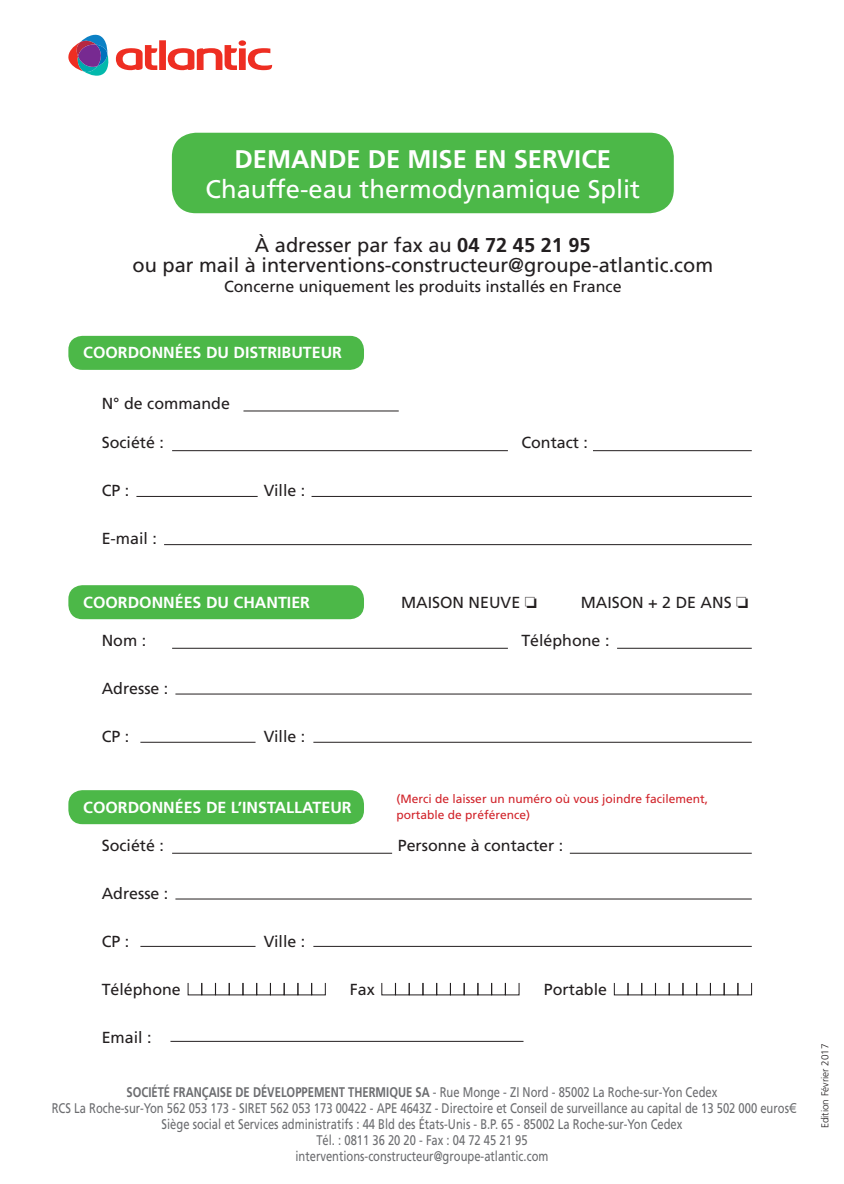
<style>
.page{position:relative;width:844px;height:1184px;background:#fff}
.page>*{position:absolute;margin:0;border:0;box-sizing:border-box;transform-origin:0 0}
.t1{font:25.6px "Frutiger";color:#fff}
.t2{font:700 25.6px "Frutiger";color:#fff}
.t3{font:20px/20px "Frutiger";color:#231f20;text-align:center}
.t4{font:16px "Frutiger";color:#231f20}
.t5{font:700 16px "Frutiger";color:#fff}
.t6{font:14px/16px "Frutiger";color:#6c6d70;text-align:center;scale:.8 1}
.t7{font:12px/16px "Frutiger";color:#d1232a}
.t8{font:300 10px "Frutiger";color:#231f20}
.s1{font-weight:700}
</style>
<div class="page">
<svg style="left:68px;top:35px;width:41px;height:41px"></svg>
<svg style="left:116px;top:40px;width:156px;height:30px"></svg>
<div style="left:172px;top:133px;width:502px;height:80px;background:#4cb848;border-radius:24px"></div>
<div style="left:68px;top:336px;width:296px;height:34px;background:#4cb848;border-radius:14px"></div>
<hr style="left:243px;top:411px;width:156px;height:1px;background:#231f20">
<div style="left:68px;top:585px;width:296px;height:34px;background:#4cb848;border-radius:14px"></div>
<hr style="left:172px;top:648px;width:336px;height:1px;background:#231f20">
<hr style="left:617px;top:648px;width:135px;height:1px;background:#231f20">
<hr style="left:175px;top:694px;width:577px;height:1px;background:#231f20">
<hr style="left:313px;top:742px;width:439px;height:1px;background:#231f20">
<hr style="left:140px;top:742px;width:115px;height:1px;background:#231f20">
<hr style="left:170px;top:1041px;width:353px;height:1px;background:#231f20">
<hr style="left:172px;top:450px;width:336px;height:1px;background:#231f20">
<hr style="left:593px;top:450px;width:159px;height:1px;background:#231f20">
<hr style="left:136px;top:496px;width:122px;height:1px;background:#231f20">
<hr style="left:311px;top:496px;width:441px;height:1px;background:#231f20">
<hr style="left:164px;top:544px;width:588px;height:1px;background:#231f20">
<div style="left:68px;top:790px;width:296px;height:34px;background:#4cb848;border-radius:14px"></div>
<hr style="left:172px;top:853px;width:220px;height:1px;background:#231f20">
<hr style="left:570px;top:853px;width:182px;height:1px;background:#231f20">
<hr style="left:175px;top:899px;width:577px;height:1px;background:#231f20">
<hr style="left:313px;top:946px;width:439px;height:1px;background:#231f20">
<hr style="left:140px;top:946px;width:115px;height:1px;background:#231f20">
<div style="left:229px;top:983px;width:14px;height:12px;border:1px solid #231f20"></div>
<div style="left:284px;top:983px;width:14px;height:12px;border:1px solid #231f20"></div>
<div style="left:409px;top:983px;width:14px;height:12px;border:1px solid #231f20"></div>
<div style="left:464px;top:983px;width:14px;height:12px;border:1px solid #231f20"></div>
<div style="left:614px;top:983px;width:14px;height:12px;border:1px solid #231f20"></div>
<div style="left:669px;top:983px;width:14px;height:12px;border:1px solid #231f20"></div>
<div style="left:724px;top:983px;width:14px;height:12px;border:1px solid #231f20"></div>
<div style="left:628px;top:983px;width:14px;height:12px;border:1px solid #231f20"></div>
<h1 class="t2" style="left:234px;top:144px;width:378px">DEMANDE DE MISE EN SERVICE</h1>
<h1 class="t1" style="left:205px;top:174px;width:436px">Chauffe-eau thermodynamique Split</h1>
<h2 class="t3" style="left:132px;top:235px;width:582px">À adresser par fax au <span class="s1">04 72 45 21 95<br></span>ou par mail à interventions-constructeur@groupe-atlantic.com</h2>
<p class="t4" style="left:224px;top:277px;width:399px">Concerne uniquement les produits installés en France</p>
<p class="t5" style="left:83px;top:343px;width:260px">COORDONNÉES DU DISTRIBUTEUR</p>
<p class="t4" style="left:102px;top:394px;width:130px">N° de commande</p>
<p class="t4" style="left:102px;top:433px;width:64px">Société :</p>
<p class="t4" style="left:521px;top:433px;width:68px">Contact :</p>
<p class="t4" style="left:102px;top:481px;width:29px">CP :</p>
<p class="t4" style="left:264px;top:481px;width:43px">Ville :</p>
<p class="t4" style="left:102px;top:529px;width:57px">E-mail :</p>
<p class="t5" style="left:83px;top:593px;width:228px">COORDONNÉES DU CHANTIER</p>
<p class="t4" style="left:401px;top:593px;width:137px">MAISON NEUVE □</p>
<p class="t4" style="left:580px;top:593px;width:169px">MAISON + 2 DE ANS □</p>
<p class="t4" style="left:102px;top:631px;width:46px">Nom :</p>
<p class="t4" style="left:521px;top:631px;width:90px">Téléphone :</p>
<p class="t4" style="left:102px;top:679px;width:68px">Adresse :</p>
<p class="t4" style="left:102px;top:727px;width:29px">CP :</p>
<p class="t4" style="left:264px;top:727px;width:43px">Ville :</p>
<p class="t5" style="left:83px;top:797px;width:270px">COORDONNÉES DE L’INSTALLATEUR</p>
<p class="t7" style="left:396px;top:791px;width:313px">(Merci de laisser un numéro où vous joindre facilement, portable de préférence)</p>
<p class="t4" style="left:102px;top:836px;width:64px">Société :</p>
<p class="t4" style="left:398px;top:836px;width:167px">Personne à contacter :</p>
<p class="t4" style="left:102px;top:884px;width:68px">Adresse :</p>
<p class="t4" style="left:102px;top:932px;width:29px">CP :</p>
<p class="t4" style="left:264px;top:932px;width:43px">Ville :</p>
<p class="t4" style="left:102px;top:980px;width:81px">Téléphone</p>
<p class="t4" style="left:350px;top:980px;width:26px">Fax</p>
<p class="t4" style="left:544px;top:980px;width:65px">Portable</p>
<p class="t4" style="left:102px;top:1028px;width:51px">Email :</p>
<p class="t6" style="left:52px;top:1084px;width:927px"><span class="s1">SOCIÉTÉ FRANÇAISE DE DÉVELOPPEMENT THERMIQUE SA</span> - Rue Monge - ZI Nord - 85002 La Roche-sur-Yon Cedex<br>RCS La Roche-sur-Yon 562 053 173 - SIRET 562 053 173 00422 - APE 4643Z - Directoire et Conseil de surveillance au capital de 13 502 000 euros€ Siège social et Services administratifs : 44 Bld des États-Unis - B.P. 65 - 85002 La Roche-sur-Yon Cedex<br>Tél. : 0811 36 20 20 - Fax : 04 72 45 21 95<br>interventions-constructeur@groupe-atlantic.com</p>
<p class="t8" style="left:819px;top:1128px;width:87px;rotate:-90deg">Edition Février 2017</p>
</div>
